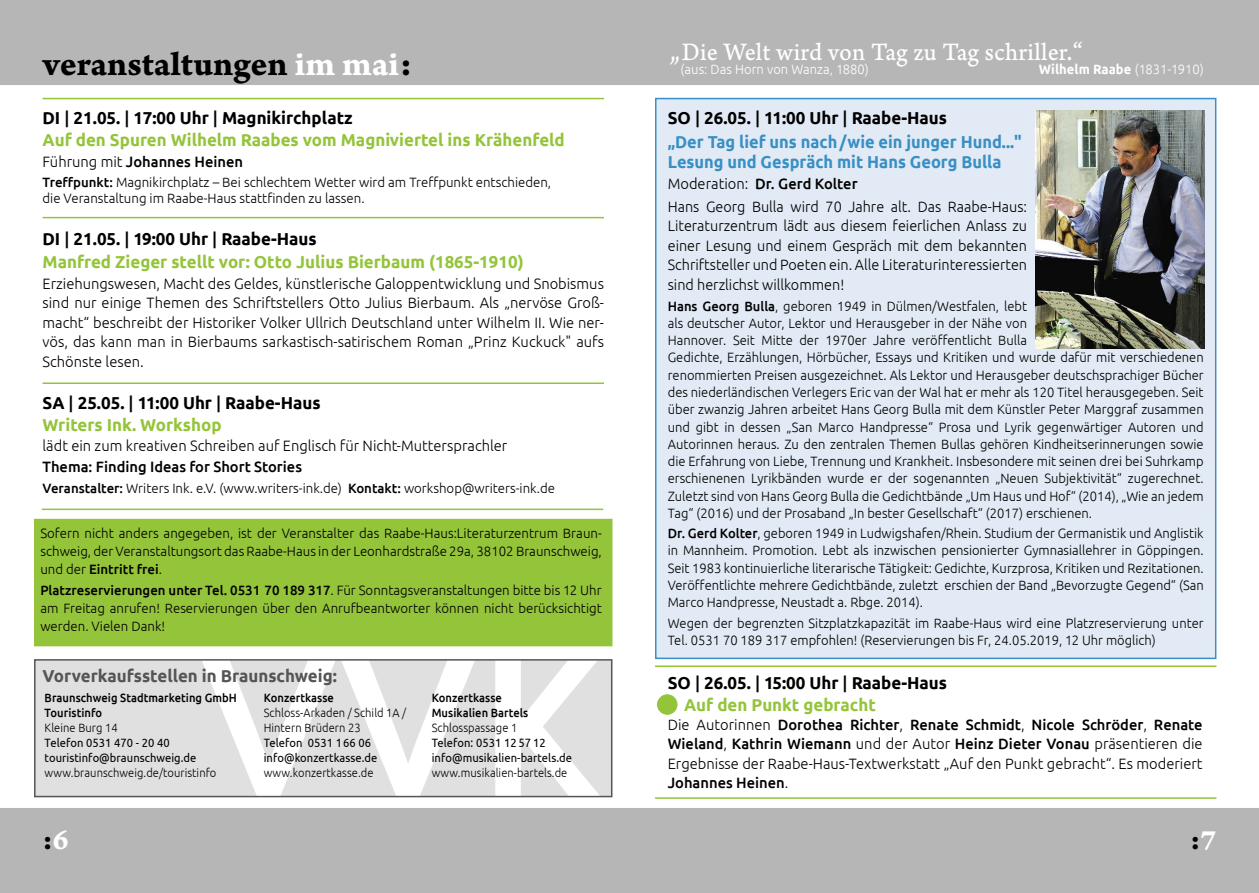
<style>
.page{position:relative;width:1259px;height:893px;background:#b6b6b6}
.page>*{position:absolute;margin:0;border:0;box-sizing:border-box;transform-origin:0 0}
.t1{font:36px "Arno Pro Bold Caption";letter-spacing:-.005em;color:#000}
.t2{font:30px "Arno Pro Bold Caption";color:#000}
.t3{font:26.25px "Arno Pro Caption";color:#fff;scale:.95 1}
.t4{font:700 17.25px/22.5px "Ubuntu";color:#94c43a}
.t5{font:700 17.25px/24px "Ubuntu";color:#398fc4;scale:.95 1}
.t6{font:700 17.25px/22.5px "Ubuntu";color:#000}
.t7{font:700 17.25px "Ubuntu";color:#555}
.t8{font:300 15px/19.5px "Ubuntu";color:#000;text-align:justify}
.t9{font:300 15px/19.5px "Ubuntu";color:#000;text-align:justify;scale:.96 1}
.t10{font:500 15px "Ubuntu";color:#000}
.t11{font:300 13.5px/17.2px "Ubuntu";color:#000;scale:.96 1}
.t12{font:300 13.5px/18px "Ubuntu";color:#000;text-align:justify}
.t13{font:300 13.5px "Ubuntu";letter-spacing:.005em;color:#fff;scale:.96 1}
.t14{font:700 13.5px "Ubuntu";letter-spacing:.005em;color:#fff;scale:.96 1}
.t15{font:300 12px/15px "Ubuntu";letter-spacing:.005em;color:#000;scale:.93 1}
.t16{font:12px/15px "Ubuntu";letter-spacing:.005em;color:#000;scale:.93 1}
.t17{font:500 12px/15px "Ubuntu";letter-spacing:.005em;color:#000;scale:.93 1}
.s1{color:#fff}
.s2{color:#000}
.s3{font-weight:500;color:#000}
.s4{font-weight:300}
.s5{font-weight:500}
.s6{color:#94c43a}
.s7{font-size:27px}
</style>
<div class="page">
<div style="left:0;top:85px;width:1259px;height:723px;background:#fff"></div>
<div style="left:35px;top:660px;width:577px;height:136px;background:#e0e0e0"></div>
<svg style="left:202px;top:662px;width:396px;height:132px"></svg>
<div style="left:34px;top:659px;width:578px;height:138px;border:2px solid #555"></div>
<div style="left:655px;top:98px;width:561px;height:561px;background:#e2ebf5;border:2px solid #398fc4"></div>
<hr style="left:43px;top:98px;width:561px;height:1px;background:#94c43a">
<hr style="left:43px;top:217px;width:561px;height:1px;background:#94c43a">
<hr style="left:43px;top:382px;width:561px;height:2px;background:#94c43a">
<hr style="left:42px;top:509px;width:561px;height:1px;background:#94c43a">
<img style="left:1035px;top:111px;width:169px;height:238px">
<div style="left:34px;top:519px;width:578px;height:127px;background:#94c43a"></div>
<hr style="left:655px;top:797px;width:561px;height:2px;background:#94c43a">
<div style="left:657px;top:695px;width:20px;height:19px;background:#94c43a;border-radius:50%"></div>
<div style="left:657px;top:694px;width:20px;height:21px;border:1px solid #94c43a;border-radius:50%"></div>
<hr style="left:655px;top:665px;width:561px;height:2px;background:#94c43a">
<h1 class="t1" style="left:43px;top:43px;width:371px">veranstaltungen <span class="s1">im mai</span>:</h1>
<p class="t4" style="left:43px;top:106px;width:524px"><span class="s2">DI</span> <span class="s3">|</span> <span class="s2">21.05.</span> <span class="s3">|</span> <span class="s2">17:00 Uhr</span> <span class="s3">|</span> <span class="s2">Magnikirchplatz<br></span>Auf den Spuren Wilhelm Raabes vom Magniviertel ins Krähenfeld</p>
<p class="t10" style="left:43px;top:153px;width:202px"><span class="s4">Führung mit</span> Johannes Heinen</p>
<p class="t12" style="left:43px;top:174px;width:510px;line-height:16.5px"><span class="s5">Treffpunkt:</span> Magnikirchplatz – Bei schlechtem Wetter wird am Treffpunkt entschieden, die Veranstaltung im Raabe-Haus stattfinden zu lassen.</p>
<p class="t4" style="left:43px;top:228px;width:483px"><span class="s2">DI</span> <span class="s3">|</span> <span class="s2">21.05.</span> <span class="s3">|</span> <span class="s2">19:00 Uhr</span> <span class="s3">|</span> <span class="s2">Raabe-Haus<br></span>Manfred Zieger stellt vor: Otto Julius Bierbaum (1865-1910)</p>
<p class="t8" style="left:43px;top:273px;width:563px">Erziehungswesen, Macht des Geldes, künstlerische Galoppentwicklung und Snobismus sind nur einige Themen des Schriftstellers Otto Julius Bierbaum. Als „nervöse Groß&shy;macht“ beschreibt der Historiker Volker Ullrich Deutschland unter Wilhelm II. Wie ner&shy;vös, das kann man in Bierbaums sarkastisch-satirischem Roman „Prinz Kuckuck" aufs Schönste lesen.</p>
<p class="t6" style="left:43px;top:391px;width:280px">SA <span class="s5">|</span> 25.05. <span class="s5">|</span> 11:00 Uhr <span class="s5">|</span> Raabe-Haus<br><span class="s6">Writers Ink. Workshop</span></p>
<p class="t8" style="left:43px;top:435px;width:466px">lädt ein zum kreativen Schreiben auf Englisch für Nicht-Muttersprachler</p>
<p class="t10" style="left:43px;top:457px;width:261px">Thema: Finding Ideas for Short Stories</p>
<p class="t12" style="left:43px;top:479px;width:514px"><span class="s5">Veranstalter:</span> Writers Ink. e.V. (www.writers-ink.de) <span class="s5">Kontakt:</span> workshop@writers-ink.de</p>
<p class="t12" style="left:40px;top:524px;width:563px">Sofern nicht anders angegeben, ist der Veranstalter das Raabe-Haus:Literaturzentrum Braun&shy;schweig, der Veranstaltungsort das Raabe-Haus in der Leonhardstraße 29a, 38102 Braunschweig, und der <span class="s5">Eintritt frei</span>.</p>
<p class="t12" style="left:40px;top:581px;width:563px"><span class="s5">Platzreservierungen unter Tel. 0531 70 189 317</span>. Für Sonntagsveranstaltungen bitte bis 12 Uhr am Freitag anrufen! Reservierungen über den Anrufbeantworter können nicht berücksichtigt werden. Vielen Dank!</p>
<p class="t7" style="left:43px;top:665px;width:296px">Vorverkaufsstellen in Braunschweig:</p>
<p class="t17" style="left:45px;top:690px;width:208px">Braunschweig Stadtmarketing GmbH<br>Touristinfo</p>
<p class="t15" style="left:45px;top:720px;width:80px">Kleine Burg 14</p>
<p class="t16" style="left:45px;top:735px;width:165px">Telefon 0531 470 - 20 40 touristinfo@braunschweig.de</p>
<p class="t15" style="left:45px;top:765px;width:186px">www.braunschweig.de/touristinfo</p>
<p class="t17" style="left:264px;top:690px;width:77px">Konzertkasse</p>
<p class="t15" style="left:264px;top:705px;width:155px">Schloss-Arkaden / Schild 1A /<br>Hintern Brüdern 23</p>
<p class="t16" style="left:264px;top:735px;width:124px">Telefon 0531 166 06 info@konzertkasse.de</p>
<p class="t15" style="left:264px;top:765px;width:120px">www.konzertkasse.de</p>
<p class="t17" style="left:432px;top:690px;width:105px">Konzertkasse<br>Musikalien Bartels</p>
<p class="t15" style="left:432px;top:720px;width:94px">Schlosspassage 1</p>
<p class="t16" style="left:432px;top:735px;width:152px">Telefon: 0531 12 57 12 info@musikalien-bartels.de</p>
<p class="t15" style="left:432px;top:765px;width:147px">www.musikalien-bartels.de</p>
<h3 class="t3" style="left:670px;top:36px;width:436px">„Die Welt wird von Tag zu Tag schriller.<span class="s7">“</span></h3>
<p class="t13" style="left:680px;top:61px;width:198px">(aus: Das Horn von Wanza, 1880)</p>
<p class="t14" style="left:1039px;top:61px;width:173px">Wilhelm Raabe <span class="s4">(1831-1910)</span></p>
<p class="t5" style="left:668px;top:106px;width:374px"><span class="s2">SO</span> <span class="s3">|</span> <span class="s2">26.05.</span> <span class="s3">|</span> <span class="s2">11:00 Uhr</span> <span class="s3">|</span> <span class="s2">Raabe-Haus<br></span>„Der Tag lief uns nach/wie ein junger Hund..."</p>
<p class="t5" style="left:668px;top:150px;width:353px">Lesung und Gespräch mit Hans Georg Bulla</p>
<p class="t8" style="left:668px;top:172px;width:361px;line-height:22.5px">Moderation: <span class="s5">Dr. Gerd Kolter<br></span>Hans Georg Bulla wird 70 Jahre alt. Das Raabe-Haus:</p>
<p class="t9" style="left:668px;top:216px;width:376px">Literaturzentrum lädt aus diesem feierlichen Anlass zu einer Lesung und einem Gespräch mit dem bekannten Schriftsteller und Poeten ein. Alle Literaturinteressierten sind herzlichst willkommen!</p>
<p class="t11" style="left:668px;top:297px;width:560px"><span class="s5">Hans Georg Bulla</span>, geboren 1949 in Dülmen/Westfalen, lebt<br>als deutscher Autor, Lektor und Herausgeber in der Nähe von<br>Hannover. Seit Mitte der 1970er Jahre veröffentlicht Bulla<br>Gedichte, Erzählungen, Hörbücher, Essays und Kritiken und wurde dafür mit verschiedenen renommierten Preisen ausgezeichnet. Als Lektor und Herausgeber deutschsprachiger Bücher des niederländischen Verlegers Eric van der Wal hat er mehr als 120 Titel herausgegeben. Seit über zwanzig Jahren arbeitet Hans Georg Bulla mit dem Künstler Peter Marggraf zusammen und gibt in dessen „San Marco Handpresse“ Prosa und Lyrik gegenwärtiger Autoren und Autorinnen heraus. Zu den zentralen Themen Bullas gehören Kindheitserinnerungen sowie die Erfahrung von Liebe, Trennung und Krankheit. Insbesondere mit seinen drei bei Suhrkamp erschienenen Lyrikbänden wurde er der sogenannten „Neuen Subjektivität“ zugerechnet.<br>Zuletzt sind von Hans Georg Bulla die Gedichtbände „Um Haus und Hof“ (2014), „Wie an jedem Tag“ (2016) und der Prosaband „In bester Gesellschaft“ (2017) erschienen.</p>
<p class="t11" style="left:668px;top:524px;width:560px;text-align:justify"><span class="s5">Dr. Gerd Kolter</span>, geboren 1949 in Ludwigshafen/Rhein. Studium der Germanistik und Anglistik in Mannheim. Promotion. Lebt als inzwischen pensionierter Gymnasiallehrer in Göppingen.<br>Seit 1983 kontinuierliche literarische Tätigkeit: Gedichte, Kurzprosa, Kritiken und Rezitationen.<br>Veröffentlichte mehrere Gedichtbände, zuletzt erschien der Band „Bevorzugte Gegend“ (San Marco Handpresse, Neustadt a. Rbge. 2014).</p>
<p class="t11" style="left:668px;top:615px;width:560px;line-height:16.5px">Wegen der begrenzten Sitzplatzkapazität im Raabe-Haus wird eine Platzreservierung unter<br>Tel. 0531 70 189 317 empfohlen! (Reservierungen bis Fr, 24.05.2019, 12 Uhr möglich)</p>
<p class="t6" style="left:684px;top:671px;width:264px;text-indent:-16px">SO <span class="s5">|</span> 26.05. <span class="s5">|</span> 15:00 Uhr <span class="s5">|</span> Raabe-Haus<br><span class="s6">Auf den Punkt gebracht</span></p>
<p class="t8" style="left:668px;top:714px;width:536px">Die Autorinnen <span class="s5">Dorothea Richter</span>, <span class="s5">Renate Schmidt</span>, <span class="s5">Nicole Schröder</span>, <span class="s5">Renate Wieland</span>, <span class="s5">Kathrin Wiemann</span> und der Autor <span class="s5">Heinz Dieter Vonau</span> präsentieren die Ergebnisse der Raabe-Haus-Textwerkstatt „Auf den Punkt gebracht“. Es moderiert <span class="s5">Johannes Heinen</span>.</p>
<h2 class="t2" style="left:43px;top:822px;width:28px">:<span class="s1">6</span></h2>
<h2 class="t2" style="left:1190px;top:822px;width:28px">:<span class="s1">7</span></h2>
</div>
